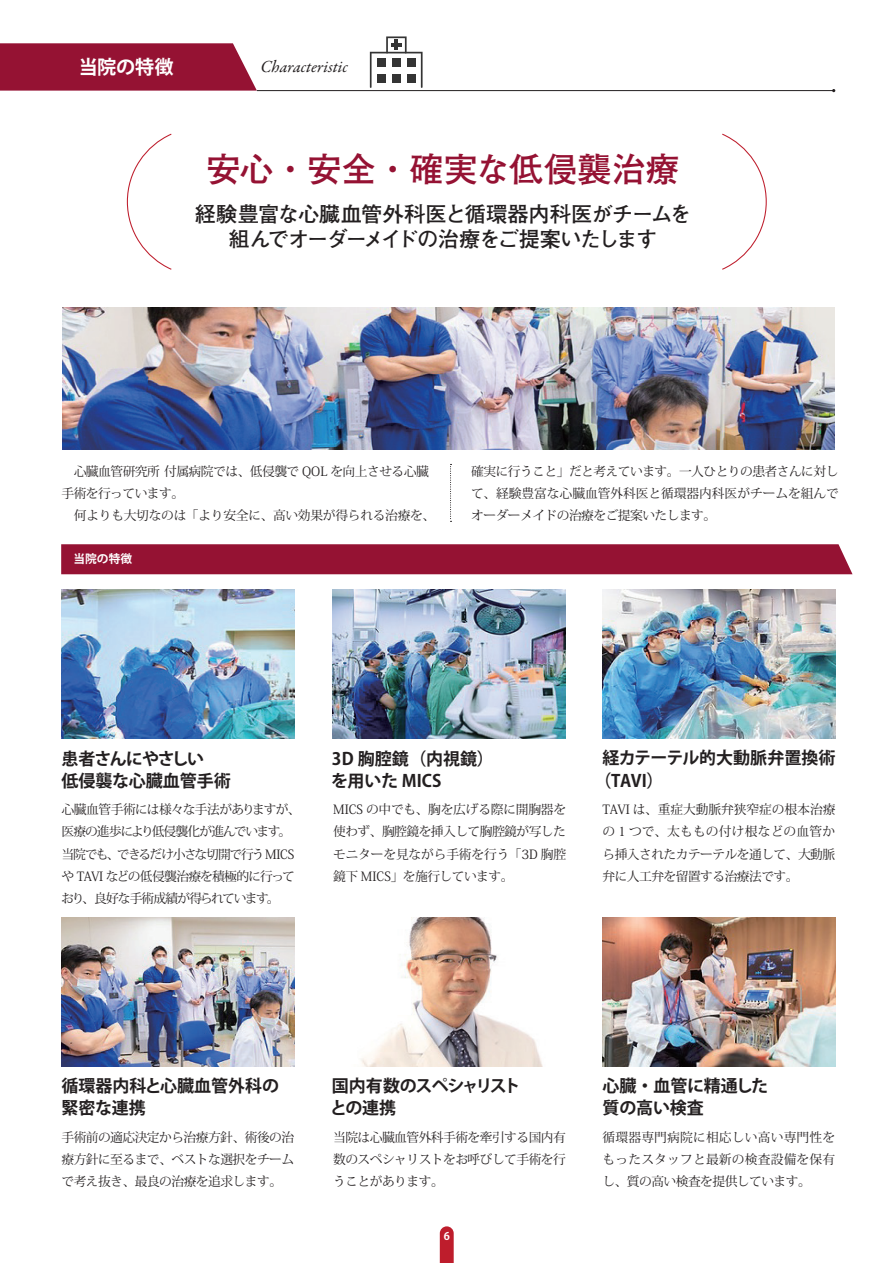
<style>
.page{position:relative;width:893px;height:1263px;background:#fff}
.page>*{position:absolute;margin:0;border:0;box-sizing:border-box;transform-origin:0 0}
.t1{font:700 34.05px "Futo Go B101 Pro";letter-spacing:-.005em;color:#951233}
.t2{font:700 21.3px/25.5px "Futo Go B101 Pro";letter-spacing:-.045em;color:#231f20;text-align:center}
.t3{font:700 19.2px "Koz Go Pr 6 N";letter-spacing:-.005em;color:#fff}
.t4{font:700 16.95px/22.4px "Koz Go Pr 6 N";letter-spacing:-.005em;color:#231f20}
.t5{font:700 16.95px/22.4px "Koz Go Pr 6 N";letter-spacing:-.06em;color:#231f20}
.t6{font:italic 16.95px "Garamond Premr Pro";letter-spacing:.005em;color:#231f20}
.t7{font:12.75px/22.4px "Koz Min Pr 6 N";letter-spacing:-.04em;color:#231f20;text-align:justify}
.t8{font:12.75px/22.4px "Koz Min Pr 6 N";letter-spacing:-.075em;color:#231f20}
.t9{font:700 11.7px "Koz Go Pro";color:#fff}
.t10{font:700 10.65px "Koz Go Pr 6 N";color:#fff}
</style>
<div class="page">
<svg style="left:0;top:43px;width:257px;height:48px;background:#9b203f"></svg>
<hr style="left:257px;top:90px;width:577px;height:1px;background:#231f20">
<svg style="left:440px;top:1226px;width:14px;height:37px"></svg>
<svg style="left:126px;top:133px;width:46px;height:137px"></svg>
<svg style="left:722px;top:133px;width:45px;height:137px"></svg>
<div style="left:61px;top:544px;width:791px;height:30px;background:#951233"></div>
<svg style="left:450px;top:464px;width:1px;height:58px"></svg>
<img style="left:332px;top:590px;width:233px;height:149px">
<img style="left:602px;top:590px;width:233px;height:149px">
<img style="left:602px;top:917px;width:233px;height:149px">
<svg style="left:370px;top:36px;width:53px;height:52px"></svg>
<img style="left:63px;top:307px;width:772px;height:142px">
<img style="left:61px;top:590px;width:233px;height:149px">
<img style="left:61px;top:917px;width:233px;height:149px">
<img style="left:361px;top:917px;width:182px;height:149px">
<h3 class="t3" style="left:79px;top:56px;width:96px">当院の特徴</h3>
<h3 class="t6" style="left:261px;top:56px;width:89px">Characteristic</h3>
<h1 class="t1" style="left:206px;top:142px;width:475px">安心・安全・確実な低侵襲治療</h1>
<h2 class="t2" style="left:195px;top:198px;width:498px">経験豊富な心臓血管外科医と循環器内科医がチームを組んでオーダーメイドの治療をご提案いたします</h2>
<p class="t7" style="left:61px;top:460px;width:375px;text-align:left">　心臓血管研究所付属病院では、低侵襲で QOL を向上させる心臓手術を行っています。<br>　何よりも大切なのは「より安全に、高い効果が得られる治療を、</p>
<p class="t7" style="left:471px;top:460px;width:369px">確実に行うこと」だと考えています。一人ひとりの患者さんに対して、経験豊富な心臓血管外科医と循環器内科医がチームを組んでオーダーメイドの治療をご提案いたします。</p>
<p class="t9" style="left:74px;top:552px;width:60px">当院の特徴</p>
<h3 class="t4" style="left:61px;top:747px;width:171px">患者さんにやさしい<br>低侵襲な心臓血管手術</h3>
<p class="t8" style="left:61px;top:798px;width:241px">心臓血管手術には様々な手法がありますが、医療の進歩により低侵襲化が進んでいます。当院でも、できるだけ小さな切開で行う MICSや TAVI などの低侵襲治療を積極的に行っており、良好な手術成績が得られています。</p>
<h3 class="t4" style="left:331px;top:747px;width:164px">3D 胸腔鏡（内視鏡）を用いた MICS</h3>
<p class="t7" style="left:333px;top:798px;width:234px">MICS の中でも、胸を広げる際に開胸器を使わず、胸腔鏡を挿入して胸腔鏡が写したモニターを見ながら手術を行う「3D 胸腔鏡下 MICS」を施行しています。</p>
<h3 class="t4" style="left:594px;top:747px;width:243px;text-indent:8px">経カテーテル的大動脈弁置換術（TAVI）</h3>
<p class="t7" style="left:602px;top:798px;width:234px">TAVI は、重症大動脈弁狭窄症の根本治療の 1 つで、太ももの付け根などの血管から挿入されたカテーテルを通して、大動脈弁に人工弁を留置する治療法です。</p>
<h3 class="t4" style="left:61px;top:1075px;width:219px">循環器内科と心臓血管外科の緊密な連携</h3>
<p class="t7" style="left:61px;top:1126px;width:234px">手術前の適応決定から治療方針、術後の治療方針に至るまで、ベストな選択をチームで考え抜き、最良の治療を追求します。</p>
<h3 class="t5" style="left:330px;top:1075px;width:192px">国内有数のスペシャリストとの連携</h3>
<p class="t7" style="left:333px;top:1126px;width:234px">当院は心臓血管外科手術を牽引する国内有数のスペシャリストをお呼びして手術を行うことがあります。</p>
<p class="t10" style="left:444px;top:1230px;width:8px">6</p>
<h3 class="t4" style="left:602px;top:1075px;width:167px">心臓・血管に精通した質の高い検査</h3>
<p class="t7" style="left:602px;top:1126px;width:234px">循環器専門病院に相応しい高い専門性をもったスタッフと最新の検査設備を保有し、質の高い検査を提供しています。</p>
</div>
